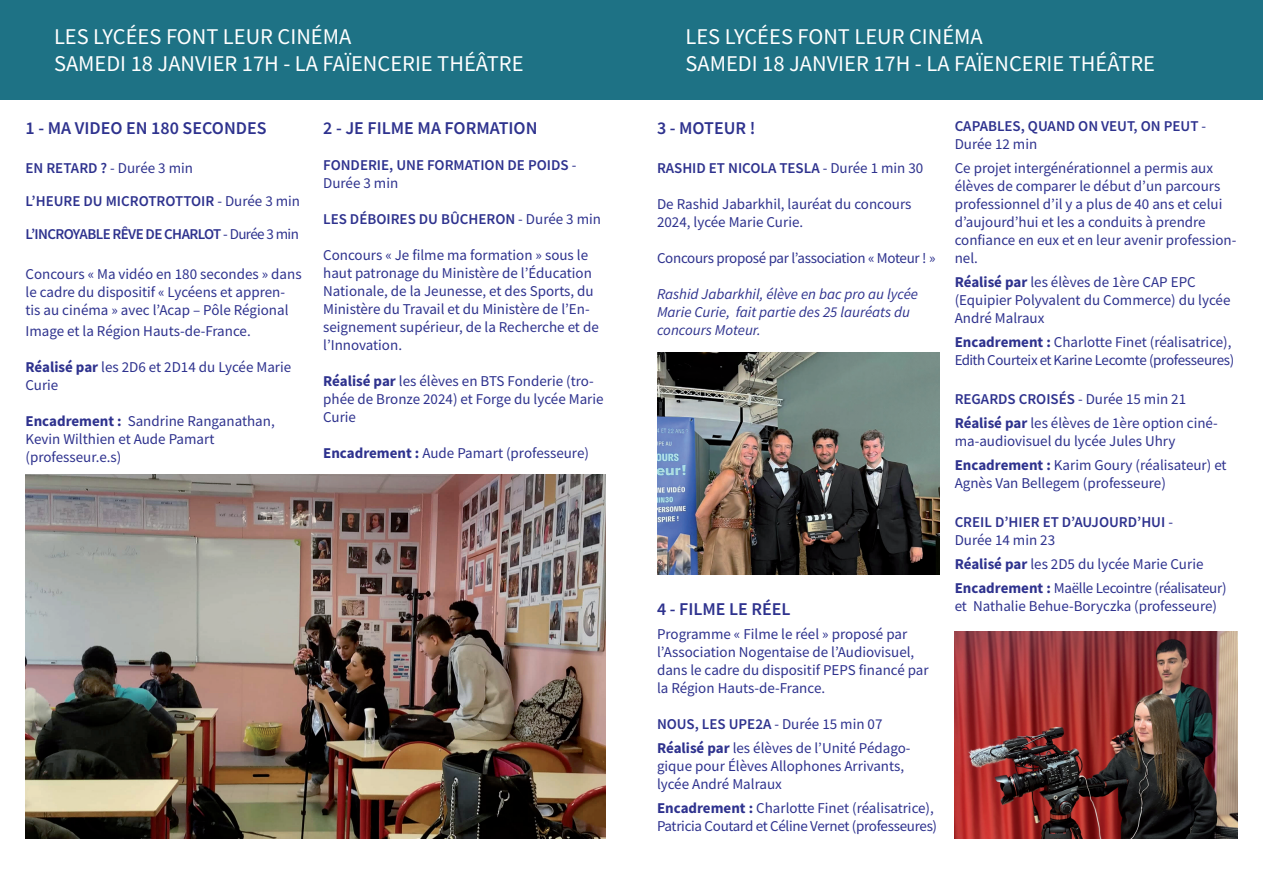
<style>
.page{position:relative;width:1263px;height:893px;background:#fff}
.page>*{position:absolute;margin:0;border:0;box-sizing:border-box;transform-origin:0 0}
.t1{font:22.5px/27px "Source Sans Pro";color:#fff}
.t2{font:600 18px "Source Sans Pro";color:#2e328e}
.t3{font:15px/18px "Source Sans Pro";color:#2e328e}
.t4{font:15px/18px "Source Sans Pro";letter-spacing:-.02em;color:#2e328e}
.t5{font:600 15px/18px "Source Sans Pro";color:#2e328e}
.t6{font:italic 15px/18px "Source Sans Pro";color:#2e328e}
.t7{font:600 15px "Source Sans Pro";letter-spacing:-.04em;color:#2e328e}
.s1{font-weight:600}
.s2{font-weight:400}
.s3{font-weight:700}
</style>
<div class="page">
<div style="left:0;top:0;width:631px;height:99px;background:#1e7285"></div>
<div style="left:631px;top:0;width:632px;height:99px;background:#1e7285"></div>
<img style="left:26px;top:474px;width:580px;height:365px">
<img style="left:657px;top:353px;width:283px;height:221px">
<img style="left:955px;top:631px;width:282px;height:208px">
<h1 class="t1" style="left:54px;top:23px;width:471px">LES LYCÉES FONT LEUR CINÉMA<br>SAMEDI 18 JANVIER 17H - LA FAÏENCERIE THÉÂTRE</h1>
<h1 class="t1" style="left:685px;top:23px;width:471px">LES LYCÉES FONT LEUR CINÉMA<br>SAMEDI 18 JANVIER 17H - LA FAÏENCERIE THÉÂTRE</h1>
<p class="t2" style="left:26px;top:116px;width:243px">1 - MA VIDEO EN 180 SECONDES</p>
<p class="t3" style="left:26px;top:159px;width:169px"><span class="s1">EN RETARD ?</span> - Durée 3 min</p>
<p class="t5" style="left:26px;top:192px;width:276px">L’HEURE DU MICROTROTTOIR <span class="s2">- Durée 3 min</span></p>
<p class="t7" style="left:26px;top:224px;width:275px">L’INCROYABLE RÊVE DE CHARLOT <span class="s2">- Durée 3 min</span></p>
<p class="t3" style="left:26px;top:265px;width:278px">Concours « Ma vidéo en 180 secondes » dans le cadre du dispositif « Lycéens et appren&shy;tis au cinéma » avec l’Acap – Pôle Régional</p>
<p class="t3" style="left:26px;top:322px;width:227px">Image et la Région Hauts-de-France.</p>
<p class="t3" style="left:26px;top:358px;width:267px"><span class="s3">Réalisé par</span> les 2D6 et 2D14 du Lycée Marie<br>Curie</p>
<p class="t3" style="left:26px;top:412px;width:251px"><span class="s3">Encadrement :</span> Sandrine Ranganathan,<br>Kevin Wilthien et Aude Pamart (professeur.e.s)</p>
<p class="t2" style="left:323px;top:116px;width:216px">2 - JE FILME MA FORMATION</p>
<p class="t5" style="left:323px;top:155px;width:255px">FONDERIE, UNE FORMATION DE POIDS <span class="s2">-<br>Durée 3 min</span></p>
<p class="t5" style="left:323px;top:209px;width:279px">LES DÉBOIRES DU BÛCHERON <span class="s2">- Durée 3 min</span></p>
<p class="t3" style="left:323px;top:246px;width:277px">Concours « Je filme ma formation » sous le haut patronage du Ministère de l’Éducation Nationale, de la Jeunesse, et des Sports, du Ministère du Travail et du Ministère de l’En&shy;seignement supérieur, de la Recherche et de l’Innovation.</p>
<p class="t3" style="left:323px;top:372px;width:282px"><span class="s3">Réalisé par</span> les élèves en BTS Fonderie (tro&shy;phée de Bronze 2024) et Forge du lycée Marie<br>Curie</p>
<p class="t3" style="left:323px;top:444px;width:267px"><span class="s3">Encadrement :</span> Aude Pamart (professeure)</p>
<p class="t2" style="left:657px;top:116px;width:100px">3 - MOTEUR !</p>
<p class="t5" style="left:657px;top:159px;width:268px">RASHID ET NICOLA TESLA <span class="s2">- Durée 1 min 30</span></p>
<p class="t3" style="left:657px;top:195px;width:256px">De Rashid Jabarkhil, lauréat du concours<br>2024, lycée Marie Curie.</p>
<p class="t4" style="left:657px;top:249px;width:280px">Concours proposé par l’association « Moteur ! »</p>
<p class="t6" style="left:657px;top:285px;width:263px">Rashid Jabarkhil, élève en bac pro au lycée<br>Marie Curie, fait partie des 25 lauréats du concours Moteur.</p>
<p class="t2" style="left:657px;top:597px;width:135px">4 - FILME LE RÉEL</p>
<p class="t3" style="left:657px;top:625px;width:273px">Programme « Filme le réel » proposé par l’Association Nogentaise de l’Audiovisuel, dans le cadre du dispositif PEPS financé par la Région Hauts-de-France.</p>
<p class="t3" style="left:657px;top:712px;width:255px;line-height:24px"><span class="s1">NOUS, LES UPE2A</span> - Durée 15 min 07<br><span class="s3">Réalisé par</span> les élèves de l’Unité Pédago-</p>
<p class="t3" style="left:657px;top:757px;width:249px">gique pour Élèves Allophones Arrivants, lycée André Malraux</p>
<p class="t4" style="left:657px;top:799px;width:282px"><span class="s3">Encadrement :</span> Charlotte Finet (réalisatrice),<br>Patricia Coutard et Céline Vernet (professeures)</p>
<p class="t5" style="left:955px;top:117px;width:253px">CAPABLES, QUAND ON VEUT, ON PEUT <span class="s2">-<br>Durée 12 min</span></p>
<p class="t3" style="left:955px;top:159px;width:283px">Ce projet intergénérationnel a permis aux élèves de comparer le début d’un parcours professionnel d’il y a plus de 40 ans et celui d’aujourd’hui et les a conduits à prendre confiance en eux et en leur avenir profession&shy;nel.</p>
<p class="t3" style="left:955px;top:273px;width:277px"><span class="s3">Réalisé par</span> les élèves de 1ère CAP EPC (Equipier Polyvalent du Commerce) du lycée<br>André Malraux</p>
<p class="t4" style="left:955px;top:333px;width:281px"><span class="s3">Encadrement :</span> Charlotte Finet (réalisatrice),<br>Edith Courteix et Karine Lecomte (professeures)</p>
<p class="t3" style="left:955px;top:387px;width:265px;line-height:24px"><span class="s1">REGARDS CROISÉS</span> - Durée 15 min 21<br><span class="s3">Réalisé par</span> les élèves de 1ère option ciné-</p>
<p class="t3" style="left:955px;top:429px;width:274px;line-height:24px">ma-audiovisuel du lycée Jules Uhry<br><span class="s3">Encadrement :</span> Karim Goury (réalisateur) et</p>
<p class="t3" style="left:955px;top:474px;width:213px">Agnès Van Bellegem (professeure)</p>
<p class="t5" style="left:955px;top:513px;width:220px">CREIL D’HIER ET D’AUJOURD’HUI <span class="s2">-<br>Durée 14 min 23</span></p>
<p class="t4" style="left:955px;top:552px;width:273px;line-height:24px"><span class="s3">Réalisé par</span> les 2D5 du lycée Marie Curie<br><span class="s3">Encadrement :</span> Maëlle Lecointre (réalisateur)</p>
<p class="t3" style="left:955px;top:597px;width:264px">et Nathalie Behue-Boryczka (professeure)</p>
</div>
